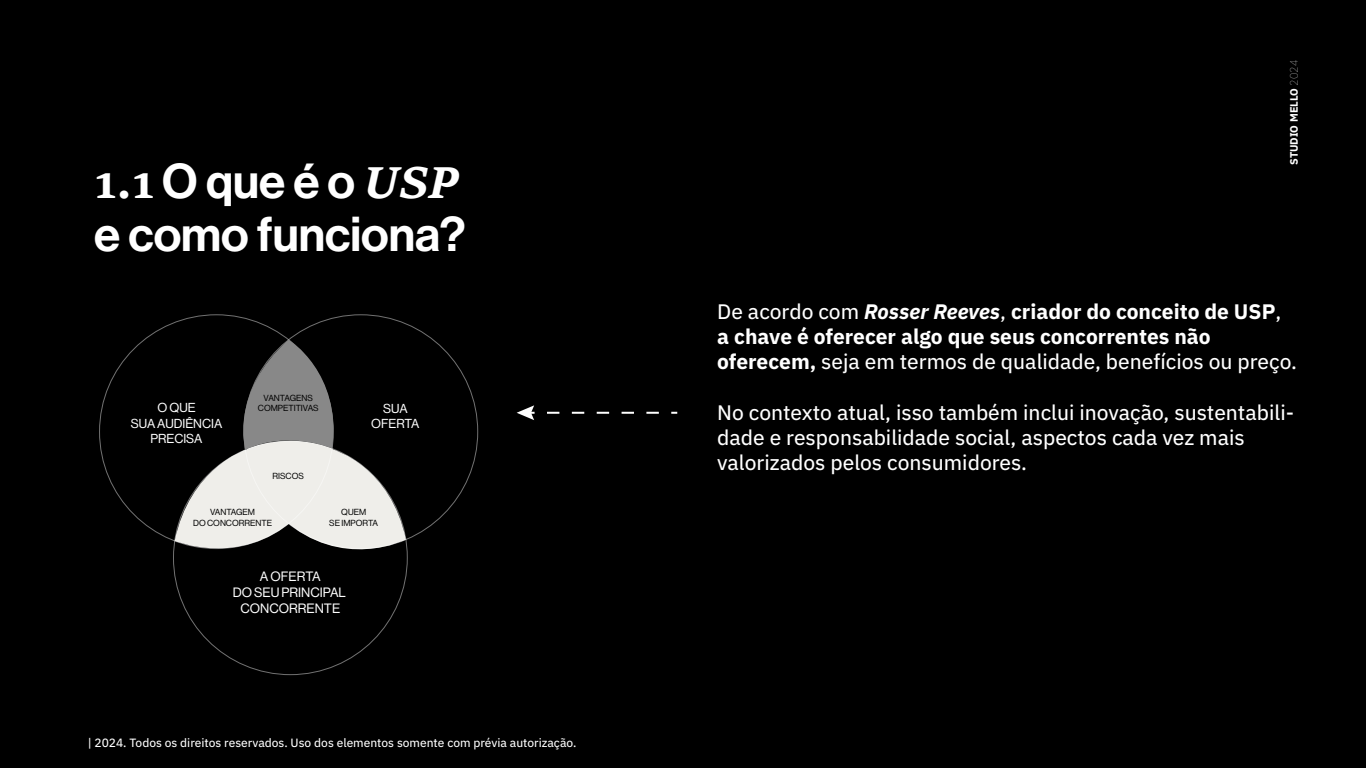
<style>
.page{position:relative;width:1366px;height:768px;background:#000}
.page>*{position:absolute;margin:0;border:0;box-sizing:border-box;transform-origin:0 0}
.t1{font:48px/53px "N Haas Grotesk DS Pro 65 Md";color:#fff}
.t2{font:21px/25.2px "IBM Plex Sans Text";color:#fff}
.t3{font:700 21px/25.2px "IBM Plex Sans";color:#fff}
.t4{font:13.2px/15.9px "N Haas Grotesk DS Pro 55 Rg";color:#fff;text-align:center}
.t5{font:12.7px/15.3px "N Haas Grotesk DS Pro 55 Rg";color:#fff;text-align:center}
.t6{font:12px "IBM Plex Sans Text";color:#fff}
.t7{font:700 10.8px "IBM Plex Sans";color:#fff}
.t8{font:8.6px/10.4px "N Haas Grotesk DS Pro 55 Rg";color:#000;text-align:center}
.s1{font-family:"Sitka Text";font-weight:700}
.s2{font-family:"Sitka Text";font-weight:700;font-style:italic}
.s3{font-weight:100}
.s4{font-family:"IBM Plex Sans Text";font-weight:400}
.s5{font-style:italic}
.s6{font-family:"IBM Plex Sans";font-weight:700}
</style>
<div class="page">
<svg style="left:175px;top:340px;width:231px;height:210px"></svg>
<svg style="left:671px;top:412px;width:6px;height:2px"></svg>
<svg style="left:547px;top:412px;width:112px;height:2px"></svg>
<svg style="left:517px;top:405px;width:18px;height:15px"></svg>
<h1 class="t1" style="left:94px;top:156px;width:373px"><span class="s1">1.1</span> O que é o <span class="s2">USP </span>e como funciona?</h1>
<p class="t5" style="left:131px;top:400px;width:93px">O QUE<br>SUA AUDIÊNCIA<br>PRECISA</p>
<p class="t8" style="left:258px;top:393px;width:62px">VANTAGENS<br>COMPETITIVAS</p>
<p class="t8" style="left:273px;top:471px;width:33px">RISCOS</p>
<p class="t5" style="left:371px;top:401px;width:50px">SUA<br>OFERTA</p>
<p class="t8" style="left:193px;top:507px;width:80px">VANTAGEM<br>DO CONCORRENTE</p>
<p class="t8" style="left:329px;top:507px;width:50px">QUEM<br>SE IMPORTA</p>
<p class="t4" style="left:233px;top:569px;width:115px">A OFERTA<br>DO SEU PRINCIPAL<br>CONCORRENTE</p>
<p class="t6" style="left:88px;top:733px;width:490px">| 2024. Todos os direitos reservados. Uso dos elementos somente com prévia autorização.</p>
<p class="t7" style="left:1285px;top:165px;width:106px;rotate:-90deg">STUDIO MELLO <span class="s3">2024</span></p>
<p class="t3" style="left:717px;top:297px;width:566px"><span class="s4">De acordo com</span> <span class="s5">Rosser Reeves</span><span class="s4">,</span> criador do conceito de USP<span class="s4">, </span>a chave é oferecer algo que seus concorrentes não</p>
<p class="t2" style="left:717px;top:348px;width:581px"><span class="s6">oferecem,</span> seja em termos de qualidade, benefícios ou preço.</p>
<p class="t2" style="left:717px;top:398px;width:578px">No contexto atual, isso também inclui inovação, sustentabili&shy;dade e responsabilidade social, aspectos cada vez mais valorizados pelos consumidores.</p>
</div>
